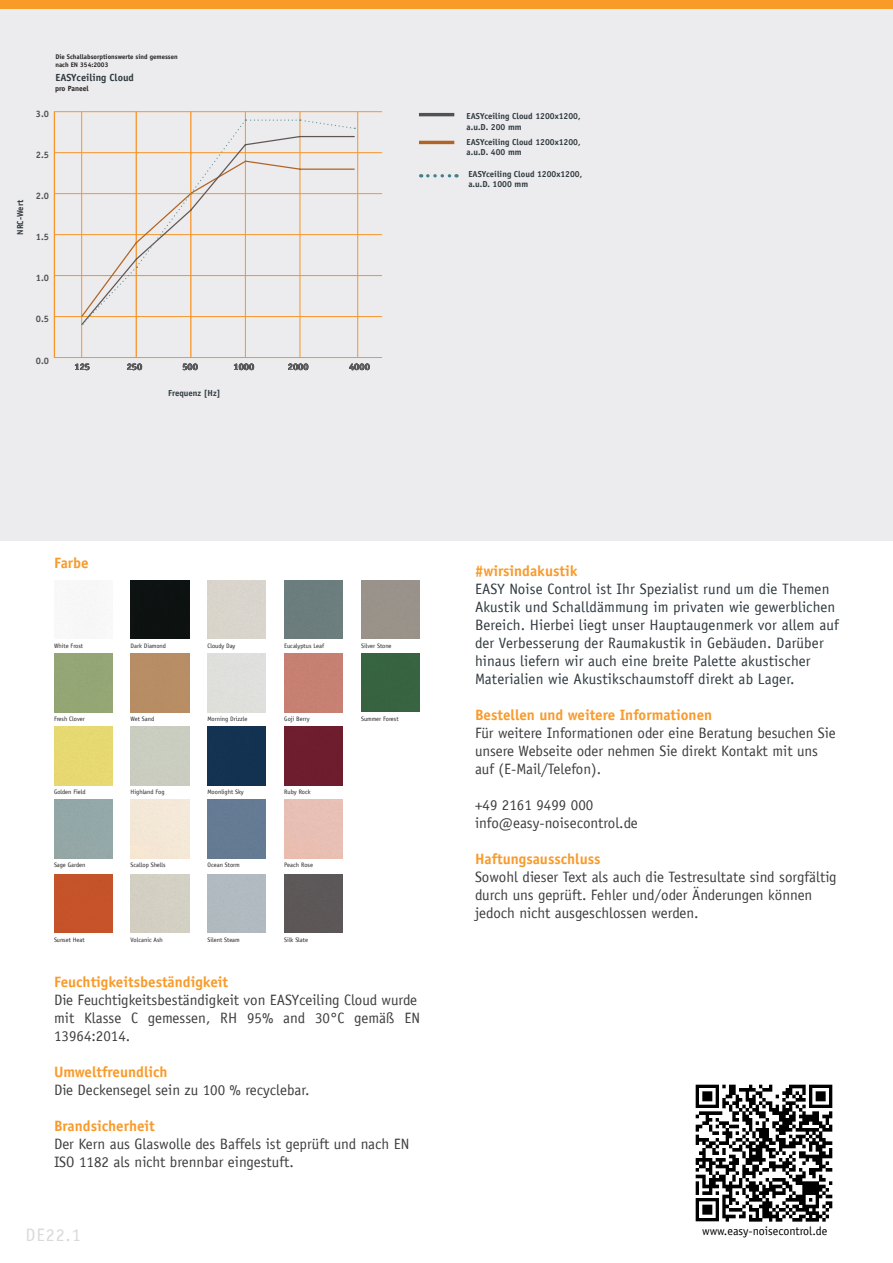
<style>
.page{position:relative;width:893px;height:1263px;background:#fff}
.page>*{position:absolute;margin:0;border:0;box-sizing:border-box;transform-origin:0 0}
.t1{font:18px "Officina Sans LT";color:#d9d9d9}
.t2{font:15px/18px "Officina Sans LT";color:#3e3e3f}
.t3{font:15px "Officina Sans LT";letter-spacing:.01em;color:#2f393e}
.t4{font:700 15px "Officina Sans Std";color:#f89b2c}
.t5{font:12px "Officina Sans LT";color:#000001}
.t6{font:700 10.35px "Officina Sans Std";color:#2f393f}
.t7{font:700 9.3px "Officina Sans Std";color:#4e5154}
.t8{font:700 9.3px "Officina Sans Std";color:#231f20}
.t9{font:700 8.7px "Officina Sans Std";color:#2f393f}
.t10{font:700 7.5px "Officina Sans Std";color:#231f20}
.t11{font:700 6.75px "Officina Sans Std";color:#231f20}
.t12{font:6.3px "Officina Sans LT";color:#231f20}
.s1{font-family:"Officina Sans Std";font-weight:700;color:#f89b2c}
</style>
<div class="page">
<div style="left:0;top:9px;width:893px;height:532px;background:#ececee"></div>
<div style="left:0;top:0;width:893px;height:9px;background:#f89b27"></div>
<img style="left:695px;top:1084px;width:138px;height:138px">
<img style="left:72px;top:583px;width:29px;height:47px">
<div style="left:131px;top:580px;width:58px;height:59px;background:#0d1211"></div>
<div style="left:131px;top:653px;width:58px;height:59px;background:#b78d64"></div>
<div style="left:284px;top:726px;width:59px;height:59px;background:#6e1d2e"></div>
<div style="left:208px;top:726px;width:58px;height:59px;background:#133251"></div>
<div style="left:284px;top:580px;width:59px;height:59px;background:#6c7d7e"></div>
<div style="left:208px;top:800px;width:58px;height:58px;background:#657b94"></div>
<div style="left:54px;top:874px;width:58px;height:59px;background:#c5532a"></div>
<div style="left:284px;top:874px;width:59px;height:59px;background:#5c5758"></div>
<div style="left:361px;top:653px;width:58px;height:59px;background:#376341"></div>
<hr style="left:54px;top:357px;width:328px;height:1px;background:#f7962b">
<hr style="left:81px;top:111px;width:1px;height:247px;background:#f79528">
<hr style="left:136px;top:111px;width:1px;height:247px;background:#f79528">
<hr style="left:190px;top:111px;width:1px;height:247px;background:#f79528">
<hr style="left:245px;top:111px;width:1px;height:247px;background:#f79528">
<hr style="left:300px;top:111px;width:1px;height:247px;background:#f79528">
<hr style="left:357px;top:111px;width:1px;height:247px;background:#f79528">
<hr style="left:54px;top:111px;width:1px;height:247px;background:#f79528">
<hr style="left:54px;top:316px;width:328px;height:1px;background:#f7962b">
<hr style="left:54px;top:275px;width:328px;height:1px;background:#f7931d">
<hr style="left:54px;top:234px;width:328px;height:1px;background:#f7962b">
<hr style="left:54px;top:193px;width:328px;height:1px;background:#f7962b">
<hr style="left:54px;top:152px;width:328px;height:1px;background:#f7962b">
<hr style="left:54px;top:111px;width:328px;height:1px;background:#f7962b">
<svg style="left:80px;top:119px;width:275px;height:206px"></svg>
<svg style="left:428px;top:174px;width:29px;height:4px"></svg>
<hr style="left:419px;top:141px;width:35px;height:3px;background:#b06425">
<hr style="left:419px;top:113px;width:35px;height:3px;background:#4f5252">
<p class="t11" style="left:55px;top:52px;width:124px">Die Schallabsorptionswerte sind gemessen</p>
<p class="t11" style="left:55px;top:60px;width:55px">nach EN 354:2003</p>
<p class="t6" style="left:55px;top:71px;width:80px">EASYceiling Cloud</p>
<p class="t10" style="left:55px;top:83px;width:35px">pro Paneel</p>
<p class="t7" style="left:36px;top:108px;width:15px">3.0</p>
<p class="t7" style="left:36px;top:149px;width:15px">2.5</p>
<p class="t9" style="left:15px;top:235px;width:36px;rotate:-90deg">NRC-Wert</p>
<p class="t7" style="left:36px;top:190px;width:15px">2.0</p>
<p class="t7" style="left:36px;top:231px;width:15px">1.5</p>
<p class="t7" style="left:36px;top:272px;width:15px">1.0</p>
<p class="t7" style="left:36px;top:313px;width:15px">0.5</p>
<p class="t7" style="left:36px;top:355px;width:15px">0.0</p>
<p class="t8" style="left:74px;top:361px;width:17px">125</p>
<p class="t8" style="left:127px;top:361px;width:17px">250</p>
<p class="t8" style="left:182px;top:361px;width:17px">500</p>
<p class="t8" style="left:233px;top:361px;width:22px">1000</p>
<p class="t8" style="left:288px;top:361px;width:22px">2000</p>
<p class="t8" style="left:349px;top:361px;width:22px">4000</p>
<p class="t9" style="left:168px;top:387px;width:54px">Frequenz [Hz]</p>
<p class="t9" style="left:467px;top:111px;width:116px">EASYceiling Cloud 1200x1200,</p>
<p class="t9" style="left:467px;top:121px;width:56px">a.u.D. 200 mm</p>
<p class="t9" style="left:467px;top:136px;width:116px">EASYceiling Cloud 1200x1200,</p>
<p class="t9" style="left:467px;top:147px;width:56px">a.u.D. 400 mm</p>
<p class="t9" style="left:468px;top:169px;width:116px">EASYceiling Cloud 1200x1200,</p>
<p class="t9" style="left:468px;top:179px;width:61px">a.u.D. 1000 mm</p>
<p class="t4" style="left:54px;top:553px;width:36px">Farbe</p>
<p class="t12" style="left:54px;top:642px;width:31px">White Frost</p>
<p class="t12" style="left:131px;top:642px;width:37px">Dark Diamond</p>
<p class="t12" style="left:208px;top:642px;width:29px">Cloudy Day</p>
<p class="t12" style="left:284px;top:642px;width:41px">Eucalyptus Leaf</p>
<p class="t12" style="left:54px;top:715px;width:32px">Fresh Clover</p>
<p class="t12" style="left:131px;top:715px;width:25px">Wet Sand</p>
<p class="t12" style="left:208px;top:715px;width:41px">Morning Drizzle</p>
<p class="t12" style="left:284px;top:715px;width:27px">Goji Berry</p>
<p class="t12" style="left:54px;top:788px;width:33px">Golden Field</p>
<p class="t12" style="left:131px;top:788px;width:35px">Highland Fog</p>
<p class="t12" style="left:208px;top:788px;width:38px">Moonlight Sky</p>
<p class="t12" style="left:284px;top:788px;width:28px">Ruby Rock</p>
<p class="t12" style="left:54px;top:861px;width:33px">Sage Garden</p>
<p class="t12" style="left:131px;top:861px;width:37px">Scallop Shells</p>
<p class="t12" style="left:208px;top:861px;width:34px">Ocean Storm</p>
<p class="t12" style="left:284px;top:861px;width:30px">Peach Rose</p>
<p class="t12" style="left:54px;top:936px;width:32px">Sunset Heat</p>
<p class="t12" style="left:131px;top:936px;width:34px">Volcanic Ash</p>
<p class="t12" style="left:208px;top:936px;width:34px">Silent Steam</p>
<p class="t12" style="left:284px;top:936px;width:25px">Silk Slate</p>
<p class="t12" style="left:361px;top:642px;width:32px">Silver Stone</p>
<p class="t12" style="left:361px;top:715px;width:39px">Summer Forest</p>
<p class="t4" style="left:54px;top:973px;width:176px">Feuchtigkeitsbeständigkeit</p>
<p class="t2" style="left:54px;top:991px;width:365px">Die Feuchtigkeitsbeständigkeit von EASYceiling Cloud wurde</p>
<p class="t2" style="left:54px;top:1009px;width:367px">mit Klasse C gemessen, RH 95% and 30°C gemäß EN<br>13964:2014.</p>
<p class="t4" style="left:54px;top:1063px;width:115px">Umweltfreundlich</p>
<p class="t2" style="left:54px;top:1081px;width:257px">Die Deckensegel sein zu 100 % recyclebar.</p>
<p class="t4" style="left:54px;top:1117px;width:102px">Brandsicherheit</p>
<p class="t2" style="left:54px;top:1135px;width:357px">Der Kern aus Glaswolle des Baffels ist geprüft und nach EN</p>
<p class="t2" style="left:54px;top:1153px;width:241px">ISO 1182 als nicht brennbar eingestuft.</p>
<p class="t1" style="left:26px;top:1224px;width:57px">DE22.1</p>
<p class="t4" style="left:475px;top:561px;width:104px">#wirsindakustik</p>
<p class="t3" style="left:475px;top:580px;width:356px">EASY Noise Control ist Ihr Spezialist rund um die Themen</p>
<p class="t3" style="left:475px;top:598px;width:362px">Akustik und Schalldämmung im privaten wie gewerblichen</p>
<p class="t3" style="left:475px;top:616px;width:365px">Bereich. Hierbei liegt unser Hauptaugenmerk vor allem auf</p>
<p class="t3" style="left:475px;top:634px;width:350px">der Verbesserung der Raumakustik in Gebäuden. Darüber</p>
<p class="t3" style="left:475px;top:652px;width:337px">hinaus liefern wir auch eine breite Palette akustischer</p>
<p class="t3" style="left:475px;top:670px;width:321px">Materialien wie Akustikschaumstoff direkt ab Lager.</p>
<p class="t4" style="left:475px;top:705px;width:239px">Bestellen und weitere Informationen</p>
<p class="t2" style="left:475px;top:723px;width:362px">Für weitere Informationen oder eine Beratung besuchen Sie</p>
<p class="t2" style="left:475px;top:741px;width:344px">unsere Webseite oder nehmen Sie direkt Kontakt mit uns</p>
<p class="t2" style="left:475px;top:759px;width:128px">auf (E-Mail/Telefon).</p>
<p class="t2" style="left:475px;top:795px;width:120px">+49 2161 9499 000</p>
<p class="t2" style="left:475px;top:813px;width:164px">info@easy-noisecontrol.de</p>
<p class="t2" style="left:475px;top:849px;width:363px"><span class="s1">Haftungsausschluss<br></span>Sowohl dieser Text als auch die Testresultate sind sorgfältig</p>
<p class="t2" style="left:475px;top:885px;width:339px">durch uns geprüft. Fehler und/oder Änderungen können</p>
<p class="t2" style="left:475px;top:903px;width:225px">jedoch nicht ausgeschlossen werden.</p>
<p class="t5" style="left:702px;top:1224px;width:127px">www.easy-noisecontrol.de</p>
</div>
